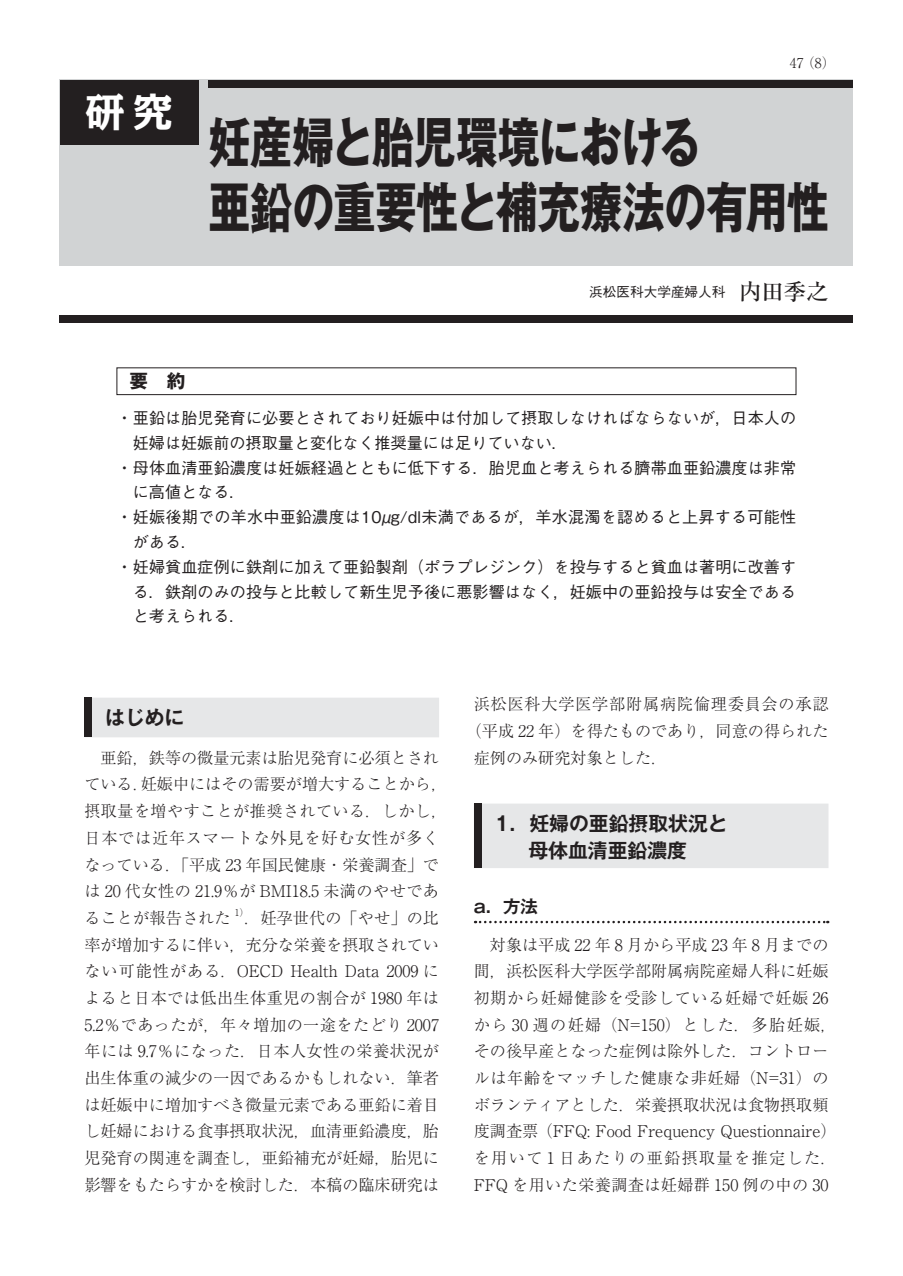
<style>
.page{position:relative;width:903px;height:1276px;background:#fff}
.page>*{position:absolute;margin:0;border:0;box-sizing:border-box;transform-origin:0 0}
.t1{font:54.6px/64.4px "Gothic MB101 Pro Bold 90 pv RKSJ H";letter-spacing:-.01em;color:#231f20;scale:.77 1}
.t2{font:39.73px "Kakumin Pro Bold 90 pv RKSJ H";color:#fff}
.t3{font:19.78px/26.6px "Gothic MB101 Pro De Bold 90 pv RKSJ H";color:#231f20;text-align:center}
.t4{font:18.55px "Gothic MB101 Pro Bold 90 pv RKSJ H";color:#231f20}
.t5{font:17.32px "Gothic MB101 Pro De Bold 90 pv RKSJ H";color:#231f20}
.t6{font:16.1px/26.6px "Ryumin Pro Light 90 pv RKSJ H";color:#231f20}
.t7{font:16.1px "Gothic BBB Pro Medium 90 pv RKSJ H";letter-spacing:.005em;color:#231f20}
.t8{font:16.1px "Ryumin Pro Light 90 pv RKSJ H";letter-spacing:.05em;color:#231f20}
.t9{font:13.65px "Gothic BBB Pro Medium 90 pv RKSJ H";color:#231f20}
.t10{font:13.65px "Ryumin Pro Light 90 pv RKSJ H";color:#231f20}
.t11{font:9.45px "Ryumin Pro Light 90 pv RKSJ H";color:#231f20}
.s1{font-family:"Ryumin Pro Medium 90 pv RKSJ H";font-size:22.4px}
</style>
<div class="page">
<div style="left:60px;top:80px;width:793px;height:186px;background:#d1d3d4"></div>
<div style="left:84px;top:698px;width:355px;height:39px;background:#e6e7e8"></div>
<div style="left:84px;top:698px;width:8px;height:39px;background:#231f20"></div>
<div style="left:474px;top:803px;width:355px;height:65px;background:#e6e7e8"></div>
<svg style="left:475px;top:921px;width:353px;height:2px"></svg>
<div style="left:474px;top:803px;width:7px;height:65px;background:#231f20"></div>
<div style="left:208px;top:80px;width:645px;height:7px;background:#231f20"></div>
<div style="left:60px;top:315px;width:793px;height:8px;background:#231f20"></div>
<div style="left:60px;top:80px;width:139px;height:64px;background:#231f20"></div>
<svg style="left:116px;top:367px;width:681px;height:28px"></svg>
<h2 class="t2" style="left:85px;top:97px;width:89px">研究</h2>
<p class="t10" style="left:790px;top:58px;width:47px">47 （8）</p>
<h1 class="t1" style="left:208px;top:118px;width:808px">妊産婦と胎児環境における<br>亜鉛の重要性と補充療法の有用性</h1>
<p class="t9" style="left:589px;top:287px;width:241px">浜松医科大学産婦人科　<span class="s1">内田季之</span></p>
<p class="t4" style="left:130px;top:374px;width:57px">要　約</p>
<p class="t7" style="left:117px;top:412px;width:681px">・亜鉛は胎児発育に必要とされており妊娠中は付加して摂取しなければならないが，日本人の</p>
<p class="t7" style="left:133px;top:437px;width:437px">妊婦は妊娠前の摂取量と変化なく推奨量には足りていない．</p>
<p class="t7" style="left:117px;top:461px;width:681px">・母体血清亜鉛濃度は妊娠経過とともに低下する．胎児血と考えられる臍帯血亜鉛濃度は非常</p>
<p class="t7" style="left:133px;top:486px;width:114px">に高値となる．</p>
<p class="t7" style="left:117px;top:511px;width:681px">・妊娠後期での羊水中亜鉛濃度は10μg/dl未満であるが，羊水混濁を認めると上昇する可能性</p>
<p class="t7" style="left:133px;top:536px;width:66px">がある．</p>
<p class="t7" style="left:117px;top:561px;width:681px">・妊婦貧血症例に鉄剤に加えて亜鉛製剤（ポラプレジンク）を投与すると貧血は著明に改善す</p>
<p class="t7" style="left:133px;top:585px;width:665px">る．鉄剤のみの投与と比較して新生児予後に悪影響はなく，妊娠中の亜鉛投与は安全である</p>
<p class="t7" style="left:133px;top:610px;width:114px">と考えられる．</p>
<p class="t3" style="left:105px;top:707px;width:81px">はじめに</p>
<p class="t6" style="left:84px;top:747px;width:364px">　亜鉛，鉄等の微量元素は胎児発育に必須とされている．妊娠中にはその需要が増大することから，摂取量を増やすことが推奨されている．しかし，日本では近年スマートな外見を好む女性が多くなっている．「平成 23 年国民健康・栄養調査」では 20 代女性の 21.9％が BMI18.5 未満のやせであることが報告された</p>
<p class="t11" style="left:235px;top:909px;width:16px">1）</p>
<p class="t6" style="left:84px;top:906px;width:356px;text-align:justify;text-indent:160px">．妊孕世代の「やせ」の比率が増加するに伴い，充分な栄養を摂取されていない可能性がある．OECD Health Data 2009 によると日本では低出生体重児の割合が 1980 年は5.2％であったが，年々増加の一途をたどり 2007年には 9.7％になった．日本人女性の栄養状況が出生体重の減少の一因であるかもしれない．筆者は妊娠中に増加すべき微量元素である亜鉛に着目し妊婦における食事摂取状況，血清亜鉛濃度，胎児発育の関連を調査し，亜鉛補充が妊婦，胎児に影響をもたらすかを検討した．本稿の臨床研究は</p>
<p class="t8" style="left:474px;top:698px;width:356px">浜松医科大学医学部附属病院倫理委員会の承認</p>
<p class="t6" style="left:466px;top:720px;width:364px">（平成 22 年）を得たものであり，同意の得られた</p>
<p class="t6" style="left:474px;top:747px;width:195px">症例のみ研究対象とした．</p>
<p class="t3" style="left:494px;top:813px;width:235px">1．妊婦の亜鉛摂取状況と母体血清亜鉛濃度</p>
<p class="t5" style="left:474px;top:900px;width:65px">a．方法</p>
<p class="t6" style="left:474px;top:933px;width:364px">　対象は平成 22 年 8 月から平成 23 年 8 月までの間，浜松医科大学医学部附属病院産婦人科に妊娠初期から妊婦健診を受診している妊婦で妊娠 26から 30 週の妊婦（N=150）とした．多胎妊娠，その後早産となった症例は除外した．コントロールは年齢をマッチした健康な非妊婦（N=31）のボランティアとした．栄養摂取状況は食物摂取頻度調査票（FFQ: Food Frequency Questionnaire）を用いて 1 日あたりの亜鉛摂取量を推定した．<br>FFQ を用いた栄養調査は妊婦群 150 例の中の 30</p>
</div>
